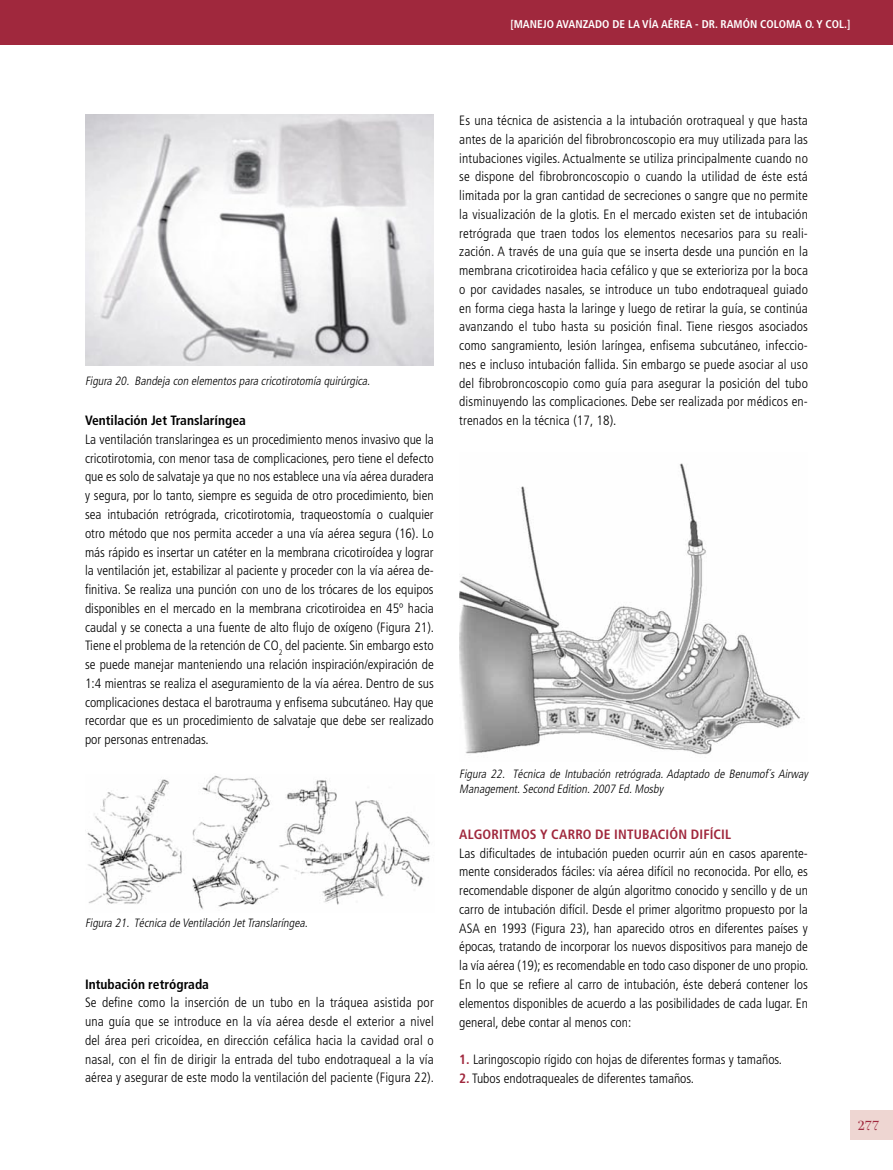
<style>
.page{position:relative;width:893px;height:1170px;background:#fff}
.page>*{position:absolute;margin:0;border:0;box-sizing:border-box;transform-origin:0 0}
.t1{font:19.5px "Filosofia Grand Caps";color:#a0283d;scale:1.1 1}
.t2{font:300 condensed 13.5px/18.8px "Frutiger";color:#000;text-align:justify}
.t3{font:700 condensed 13.5px "Frutiger";color:#000}
.t4{font:700 condensed 13.5px "Frutiger";letter-spacing:.01em;color:#a0283d}
.t5{font:italic 300 condensed 12px/14.4px "Frutiger";color:#000}
.t6{font:700 condensed 11.25px "Frutiger";color:#fff}
.s1{font-weight:700;color:#a0283d}
</style>
<div class="page">
<div style="left:850px;top:1110px;width:43px;height:30px;background:#eed6d2"></div>
<div style="left:0;top:0;width:893px;height:44px;background:#a0283d"></div>
<img style="left:85px;top:115px;width:349px;height:250px">
<img style="left:87px;top:775px;width:343px;height:135px">
<img style="left:459px;top:463px;width:341px;height:292px">
<p class="t6" style="left:510px;top:17px;width:341px">[MANEJO AVANZADO DE LA VÍA AÉREA - DR. RAMÓN COLOMA O. Y COL.]</p>
<p class="t5" style="left:85px;top:373px;width:289px">Figura 20. Bandeja con elementospara cricotirotomía quirúrgica.</p>
<p class="t3" style="left:85px;top:412px;width:162px">VENTILACIÓN JET TRANSLARÍNGEA</p>
<p class="t2" style="left:85px;top:430px;width:351px">La ventilación translaringea es un procedimiento menos invasivo que la cricotirotomia, con menor tasa de complicaciones, pero tiene el defecto que es solo de salvataje ya que no nos establece una vía aérea duradera y segura, por lo tanto, siempre es seguida de otro procedimiento, bien sea intubación retrógrada, cricotirotomia, traqueostomía o cualquier otro método que nos permita acceder a una vía aérea segura (16). Lo más rápido es insertar un catéter en la membrana cricotiroídea y lograr la ventilación jet, estabilizar al paciente y proceder con la vía aérea de&shy;finitiva. Se realiza una punción con uno de los trócares de los equipos disponibles en el mercado en la membrana cricotiroidea en 45º hacia caudal y se conecta a una fuente de alto flujo de oxígeno (Figura 21).<br>Tiene el problema de la retención de CO<sub>2</sub> del paciente. Sin embargo esto se puede manejar manteniendo una relación inspiración/expiración de 1:4 mientras se realiza el aseguramiento de la vía aérea. Dentro de sus complicaciones destaca el barotrauma y enfisema subcutáneo. Hay que recordar que es un procedimiento de salvataje que debe ser realizado por personas entrenadas.</p>
<p class="t5" style="left:85px;top:915px;width:227px">Figura 21. Técnica de Ventilación JetTranslaríngea.</p>
<p class="t3" style="left:85px;top:975px;width:126px">INTUBACIÓN RETRÓGRADA</p>
<p class="t2" style="left:85px;top:993px;width:351px">Se define como la inserción de un tubo en la tráquea asistida por una guía que se introduce en la vía aérea desde el exterior a nivel del área peri cricoídea, en dirección cefálica hacia la cavidad oral o nasal, con el fin de dirigir la entrada del tubo endotraqueal a la vía aérea y asegurar de este modo la ventilación del paciente (Figura 22).</p>
<p class="t2" style="left:459px;top:111px;width:350px">Es una técnica de asistencia a la intubación orotraqueal y que hasta antes de la aparición del fibrobroncoscopio era muy utilizada para las intubaciones vigiles. Actualmente se utiliza principalmente cuando no se dispone del fibrobroncoscopio o cuando la utilidad de éste está limitada por la gran cantidad de secreciones o sangre que no permite la visualización de la glotis. En el mercado existen set de intubación retrógrada que traen todos los elementos necesarios para su reali&shy;zación. A través de una guía que se inserta desde una punción en la membrana cricotiroidea hacia cefálico y que se exterioriza por la boca o por cavidades nasales, se introduce un tubo endotraqueal guiado en forma ciega hasta la laringe y luego de retirar la guía, se continúa avanzando el tubo hasta su posición final. Tiene riesgos asociados como sangramiento, lesión laríngea, enfisema subcutáneo, infeccio&shy;nes e incluso intubación fallida. Sin embargo se puede asociar al uso del fibrobroncoscopio como guía para asegurar la posición del tubo disminuyendo las complicaciones. Debe ser realizada por médicos en&shy;trenados en la técnica (17, 18).</p>
<p class="t5" style="left:459px;top:767px;width:353px">Figura 22. Técnica de Intubación retrógrada. Adaptado de Benumof´s Airway<br>Management.Second Edition.2007 Ed.Mosby</p>
<p class="t4" style="left:459px;top:826px;width:274px">ALGORITMOS Y CARRO DE INTUBACIÓN DI FÍCIL</p>
<p class="t2" style="left:459px;top:843px;width:351px">Las dificultades de intubación pueden ocurrir aún en casos aparente&shy;mente considerados fáciles: vía aérea difícil no reconocida. Por ello, es recomendable disponer de algún algoritmo conocido y sencillo y de un carro de intubación difícil. Desde el primer algoritmo propuesto por la ASA en 1993 (Figura 23), han aparecido otros en diferentes países y épocas, tratando de incorporar los nuevos dispositivos para manejo de la vía aérea (19); es recomendable en todo caso disponer de uno propio.<br>En lo que se refiere al carro de intubación, éste deberá contener los elementos disponibles de acuerdo a las posibilidades de cada lugar. En general, debe contar al menos con:</p>
<p class="t2" style="left:459px;top:1050px;width:324px"><span class="s1">1.</span> Laringoscopio rígido con hojas de diferentes formas y tamaños.</p>
<p class="t2" style="left:459px;top:1068px;width:236px"><span class="s1">2.</span> Tubos endotraqueales de diferentes tamaños.</p>
<h1 class="t1" style="left:857px;top:1113px;width:22px">277</h1>
</div>
